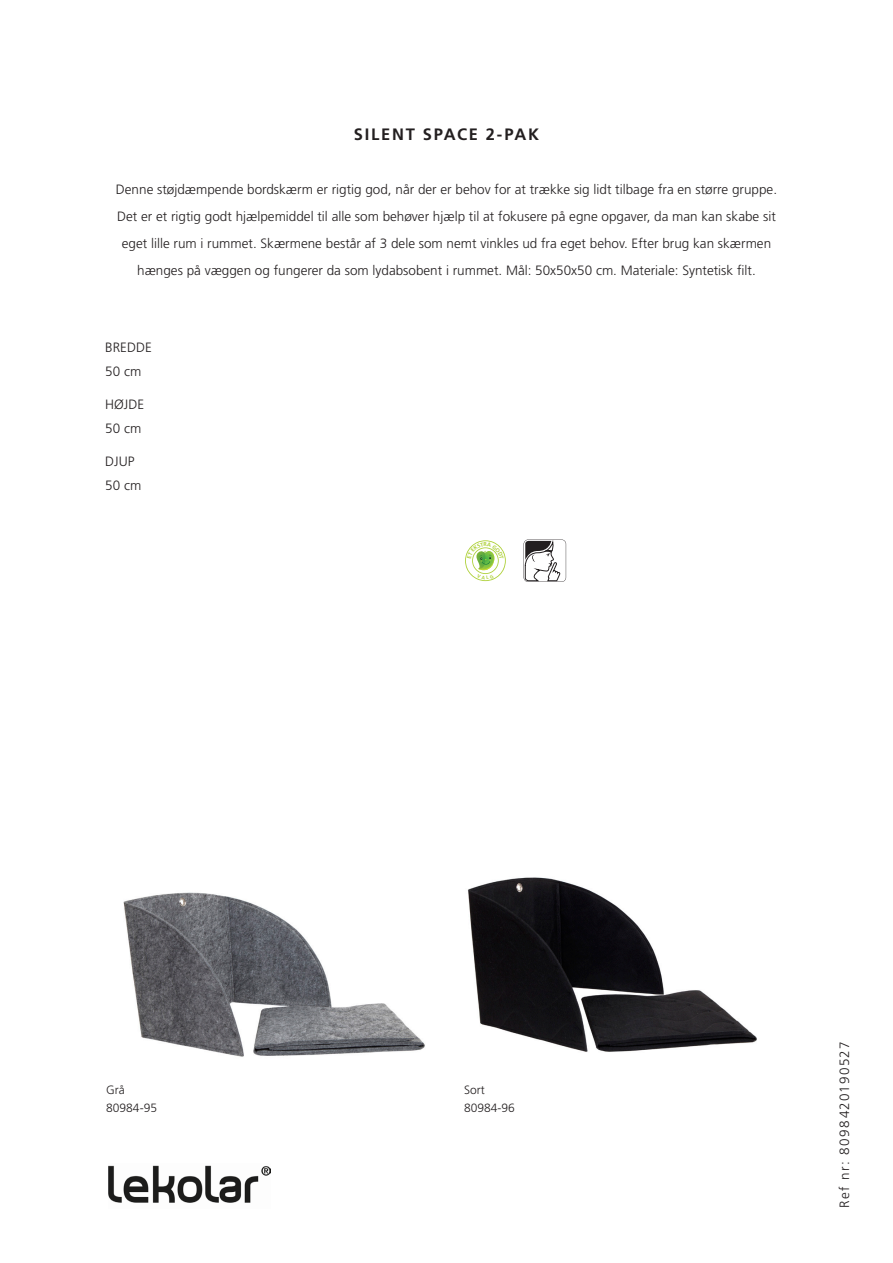
<style>
.page{position:relative;width:893px;height:1263px;background:#fff}
.page>*{position:absolute;margin:0;border:0;box-sizing:border-box;transform-origin:0 0}
.SeriesNameSid2{font:700 16.5px "Frutiger LT";letter-spacing:.105em;color:#231f20}
.ProdDescrSid2{font:300 13.5px/27px "Frutiger LT";color:#231f20;text-align:center}
.ItemData{font:300 13.5px/24px "Frutiger LT";color:#231f20}
.Refnr{font:300 13.5px "Frutiger LT";letter-spacing:.1em;color:#231f20}
.kofigColor{font:300 12px/18px "Frutiger LT";color:#231f20}
</style>
<div class="page">
<img style="left:108px;top:1165px;width:162px;height:38px">
<svg style="left:524px;top:539px;width:42px;height:43px"></svg>
<img style="left:123px;top:892px;width:302px;height:165px">
<img style="left:468px;top:877px;width:289px;height:175px">
<svg style="left:465px;top:540px;width:41px;height:41px"></svg>
<p class="SeriesNameSid2" style="left:354px;top:125px;width:187px">SILENT SPACE 2-PAK</p>
<p class="ProdDescrSid2" style="left:116px;top:176px;width:663px">Denne støjdæmpende bordskærm er rigtig god, når der er behov for at trække sig lidt tilbage fra en større gruppe.<br>Det er et rigtig godt hjælpemiddel til alle som behøver hjælp til at fokusere på egne opgaver, da man kan skabe sit eget lille rum i rummet. Skærmene består af 3 dele som nemt vinkles ud fra eget behov. Efter brug kan skærmen hænges på væggen og fungerer da som lydabsobent i rummet. Mål: 50x50x50 cm. Materiale: Syntetisk filt.</p>
<p class="ItemData" style="left:105px;top:336px;width:48px">BREDDE<br>50 cm</p>
<p class="ItemData" style="left:105px;top:393px;width:41px">HØJDE<br>50 cm</p>
<p class="ItemData" style="left:105px;top:450px;width:38px">DJUP<br>50 cm</p>
<p class="kofigColor" style="left:106px;top:1081px;width:52px">Grå<br>80984-95</p>
<p class="kofigColor" style="left:464px;top:1081px;width:52px">Sort<br>80984-96</p>
<p class="Refnr" style="left:837px;top:1208px;width:168px;rotate:-90deg">Ref nr: 8098420190527</p>
</div>
